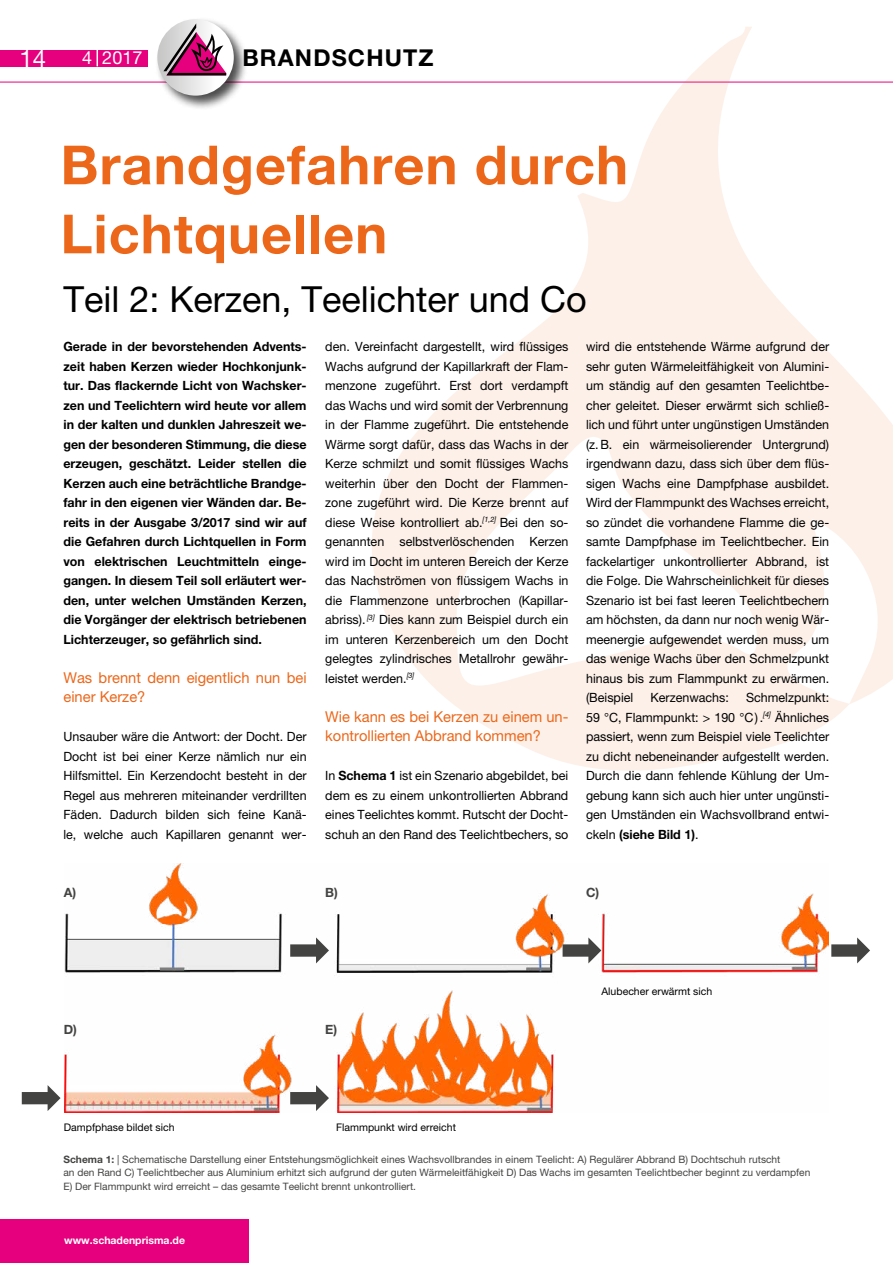
<style>
.page{position:relative;width:893px;height:1263px;background:#fff}
.page>*{position:absolute;margin:0;border:0;box-sizing:border-box;transform-origin:0 0}
.t1{font:700 54px/69px "Helvetica Neue";letter-spacing:.02em;color:#ec671a}
.t2{font:36px "Helvetica Neue";color:#000}
.t3{font:24px "Helvetica Neue";color:#fff}
.t4{font:700 23.25px "Helvetica Neue";letter-spacing:.05em;color:#000}
.t5{font:18px "Helvetica Neue";color:#fff}
.t6{font:15px/19.5px "Helvetica Neue";color:#ec671a}
.t7{font:12.75px/19.5px "Helvetica Neue";color:#000;text-align:justify}
.t8{font:700 12.75px/19.5px "Helvetica Neue";color:#000;text-align:justify}
.t9{font:700 12.75px "Helvetica Neue";color:#434342}
.t10{font:10.5px "Helvetica Neue";color:#000}
.t11{font:700 10.5px "Helvetica Neue";color:#fff}
.t12{font:10.2px/13.5px "Helvetica Neue";color:#434342}
.s1{font-weight:700}
</style>
<div class="page">
<hr style="left:0;top:82px;width:893px;height:1px;background:#e6007d">
<div style="left:0;top:50px;width:148px;height:16px;background:#e6007d"></div>
<svg style="left:97px;top:50px;width:1px;height:16px"></svg>
<div style="left:155px;top:17px;width:94px;height:94px;background:#000;opacity:.7"></div>
<svg style="left:157px;top:19px;width:77px;height:77px"></svg>
<svg style="left:163px;top:23px;width:63px;height:52px"></svg>
<div style="left:0;top:1219px;width:249px;height:44px;background:#e6007d"></div>
<img style="left:64px;top:863px;width:765px;height:249px">
<svg style="left:350px;top:27px;width:543px;height:744px"></svg>
<svg style="left:290px;top:937px;width:39px;height:26px"></svg>
<svg style="left:563px;top:937px;width:38px;height:26px"></svg>
<svg style="left:831px;top:937px;width:39px;height:26px"></svg>
<svg style="left:290px;top:1085px;width:39px;height:26px"></svg>
<svg style="left:22px;top:1085px;width:39px;height:26px"></svg>
<svg style="left:892px;top:410px;width:1px;height:29px"></svg>
<h3 class="t3" style="left:20px;top:44px;width:28px">14</h3>
<h3 class="t5" style="left:82px;top:47px;width:62px">4 2017</h3>
<h3 class="t4" style="left:242px;top:43px;width:193px">BRANDSCHUTZ</h3>
<h1 class="t1" style="left:60px;top:129px;width:569px">Brandgefahren durch<br>Lichtquellen</h1>
<h2 class="t2" style="left:63px;top:278px;width:525px">Teil 2: Kerzen, Teelichter und Co</h2>
<p class="t8" style="left:63px;top:336px;width:245px">Gerade in der bevorstehenden Advents&shy;zeit haben Kerzen wieder Hochkonjunk&shy;tur. Das flackernde Licht von Wachsker&shy;zen und Teelichtern wird heute vor allem in der kalten und dunklen Jahreszeit we&shy;gen der besonderen Stimmung, die diese erzeugen, geschätzt. Leider stellen die Kerzen auch eine beträchtliche Brandge&shy;fahr in den eigenen vier Wänden dar. Be&shy;reits in der Ausgabe 3/2017 sind wir auf die Gefahren durch Lichtquellen in Form von elektrischen Leuchtmitteln einge&shy;gangen. In diesem Teil soll erläutert wer&shy;den, unter welchen Umständen Kerzen, die Vorgänger der elektrisch betriebenen Lichterzeuger, so gefährlich sind.</p>
<p class="t6" style="left:63px;top:667px;width:245px">Was brennt denn eigentlich nun bei einer Kerze?</p>
<p class="t7" style="left:63px;top:727px;width:245px">Unsauber wäre die Antwort: der Docht. Der Docht ist bei einer Kerze nämlich nur ein Hilfsmittel. Ein Kerzendocht besteht in der Regel aus mehreren miteinander verdrillten Fäden. Dadurch bilden sich feine Kanä&shy;le, welche auch Kapillaren genannt wer-</p>
<p class="t7" style="left:325px;top:337px;width:245px">den. Vereinfacht dargestellt, wird flüssiges Wachs aufgrund der Kapillarkraft der Flam&shy;menzone zugeführt. Erst dort verdampft das Wachs und wird somit der Verbrennung in der Flamme zugeführt. Die entstehende Wärme sorgt dafür, dass das Wachs in der Kerze schmilzt und somit flüssiges Wachs weiterhin über den Docht der Flammen&shy;zone zugeführt wird. Die Kerze brennt auf diese Weise kontrolliert ab.<sup>[1,2]</sup> Bei den so&shy;genannten selbstverlöschenden Kerzen wird im Docht im unteren Bereich der Kerze das Nachströmen von flüssigem Wachs in die Flammenzone unterbrochen (Kapillar&shy;abriss). <sup>[3]</sup> Dies kann zum Beispiel durch ein im unteren Kerzenbereich um den Docht gelegtes zylindrisches Metallrohr gewähr&shy;leistet werden.<sup>[3]</sup></p>
<p class="t6" style="left:325px;top:706px;width:245px">Wie kann es bei Kerzen zu einem un&shy;kontrollierten Abbrand kommen?</p>
<p class="t7" style="left:325px;top:766px;width:245px">In <span class="s1">Schema 1</span> ist ein Szenario abgebildet, bei dem es zu einem unkontrollierten Abbrand eines Teelichtes kommt. Rutscht der Docht&shy;schuh an den Rand des Teelichtbechers, so</p>
<p class="t7" style="left:586px;top:337px;width:245px">wird die entstehende Wärme aufgrund der sehr guten Wärmeleitfähigkeit von Alumini&shy;um ständig auf den gesamten Teelichtbe&shy;cher geleitet. Dieser erwärmt sich schließ&shy;lich und führt unter ungünstigen Umständen (z.B. ein wärmeisolierender Untergrund) irgendwann dazu, dass sich über dem flüs&shy;sigen Wachs eine Dampfphase ausbildet.<br>Wird der Flammpunkt des Wachses erreicht, so zündet die vorhandene Flamme die ge&shy;samte Dampfphase im Teelichtbecher. Ein fackelartiger unkontrollierter Abbrand, ist die Folge. Die Wahrscheinlichkeit für dieses Szenario ist bei fast leeren Teelichtbechern am höchsten, da dann nur noch wenig Wär&shy;meenergie aufgewendet werden muss, um das wenige Wachs über den Schmelzpunkt hinaus bis zum Flammpunkt zu erwärmen. (Beispiel</p>
<p class="t7" style="left:586px;top:688px;width:245px;text-indent:160px">Schmelzpunkt:<br>59 °C, Flammpunkt: &gt; 190 °C).<sup>[4]</sup> Ähnliches passiert, wenn zum Beispiel viele Teelichter zu dicht nebeneinander aufgestellt werden.<br>Durch die dann fehlende Kühlung der Um&shy;gebung kann sich auch hier unter ungünsti&shy;gen Umständen ein Wachsvollbrand entwi&shy;ckeln <span class="s1">(siehe Bild 1)</span>.</p>
<p class="t7" style="left:650px;top:688px;width:80px">Kerzenwachs:</p>
<p class="t9" style="left:64px;top:885px;width:14px">A)</p>
<p class="t9" style="left:325px;top:885px;width:14px">B)</p>
<p class="t9" style="left:586px;top:885px;width:15px">C)</p>
<p class="t9" style="left:64px;top:1021px;width:15px">D)</p>
<p class="t9" style="left:325px;top:1021px;width:14px">E)</p>
<p class="t10" style="left:64px;top:1121px;width:112px">Dampfphase bildet sich</p>
<p class="t10" style="left:336px;top:1121px;width:121px">Flammpunkt wird erreicht</p>
<p class="t10" style="left:601px;top:985px;width:112px">Alubecher erwärmt sich</p>
<p class="t12" style="left:63px;top:1152px;width:748px"><span class="s1">Schema 1:</span> | Schematische Darstellung einer Entstehungsmöglichkeit eines Wachsvollbrandes in einem Teelicht: A) Regulärer Abbrand B) Dochtschuh rutscht<br>an den Rand C) Teelichtbecher aus Aluminium erhitzt sich aufgrund der guten Wärmeleitfähigkeit D) Das Wachs im gesamten Teelichtbecher beginnt zu verdampfen<br>E) Der Flammpunkt wird erreicht – das gesamte Teelicht brennt unkontrolliert.</p>
<p class="t11" style="left:64px;top:1233px;width:122px">www.schadenprisma.de</p>
</div>
